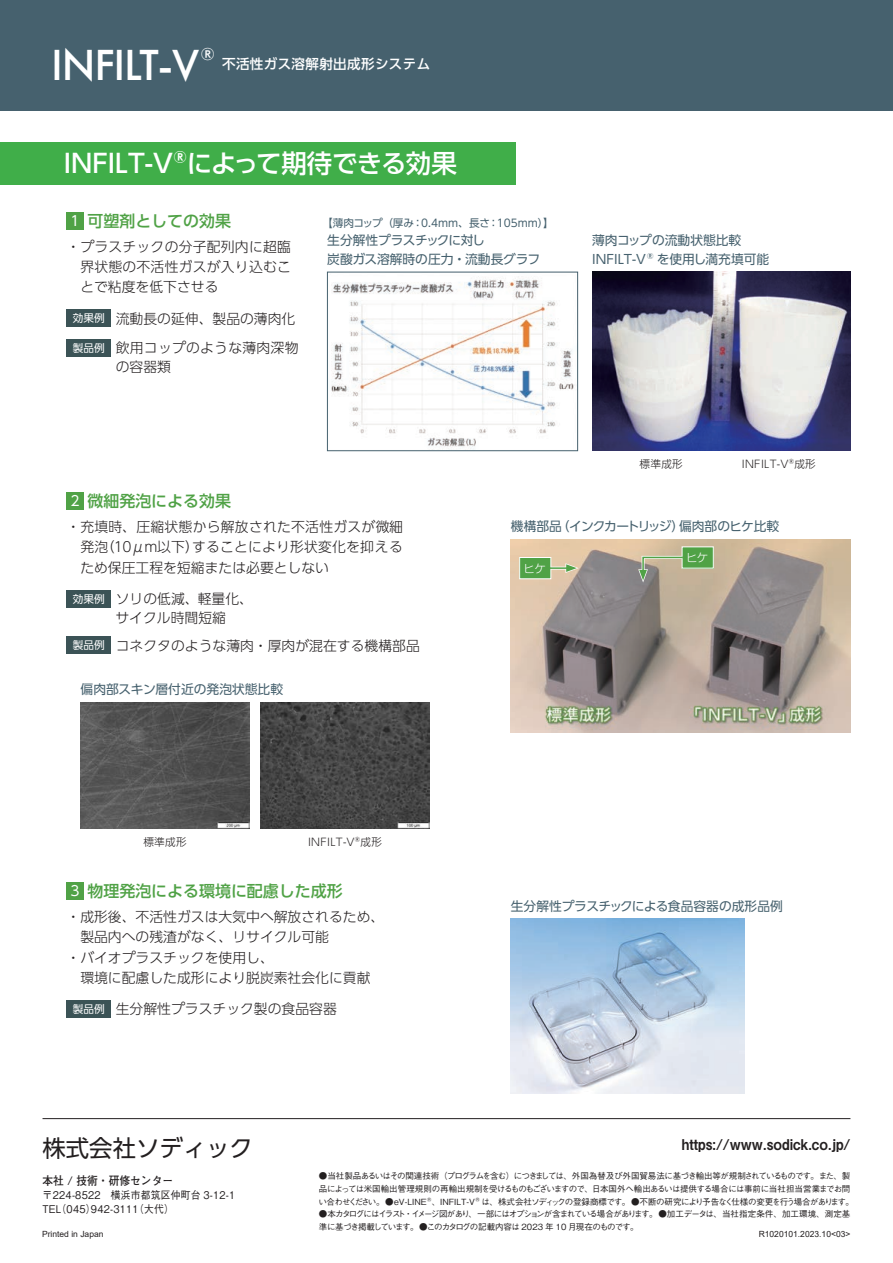
<style>
.page{position:relative;width:893px;height:1263px;background:#fff}
.page>*{position:absolute;margin:0;border:0;box-sizing:border-box;transform-origin:0 0}
.t1{font:500 45.15px "Futura PT";letter-spacing:-.025em;color:#fff}
.t2{font:500 25.5px "UD Shin Go Pr 6";letter-spacing:-.01em;color:#fff}
.t3{font:23.4px "UD Shin Go Pr 6";color:#231f20}
.t4{font:500 15.9px "UD Shin Go Pr 6";color:#50a246}
.t5{font:500 15px "UD Shin Go Pr 6";color:#fff}
.t6{font:14.85px "Midashi Go Pr 6 MB31";color:#231f20;scale:.92 1}
.t7{font:300 13.8px/20.2px "UD Shin Go Pr 6";color:#231f20;text-align:justify}
.t8{font:300 13.8px/18.6px "UD Shin Go Pr 6";letter-spacing:.02em;color:#231f20}
.t9{font:500 13.5px "UD Shin Go Pr 6";letter-spacing:.025em;color:#fff}
.t10{font:12.75px/19.2px "UD Shin Go Pr 6";color:#46616e}
.t11{font:12.75px/19.2px "UD Shin Go Pr 6";letter-spacing:-.02em;color:#46616e}
.t12{font:12.75px "UD Shin Go Pr 6";letter-spacing:-.045em;color:#46616e}
.t13{font:700 11.7px "Futo Go B101 Pr 6";color:#231f20;scale:.92 1}
.t14{font:300 11.7px "UD Shin Go Pr 6";color:#fff}
.t15{font:500 10.65px/14.4px "Gothic BBB Pr 6";letter-spacing:.025em;color:#231f20;scale:.92 1}
.t16{font:300 10.65px "UD Shin Go Pr 6";letter-spacing:.025em;color:#231f20}
.t17{font:10.65px "UD Shin Go Pr 6";color:#46616e}
.t18{font:500 8.55px/12.8px "Gothic BBB Pr 6";letter-spacing:-.085em;color:#231f20}
.t19{font:500 8.55px/12.8px "Gothic BBB Pr 6";letter-spacing:-.105em;color:#231f20}
.t20{font:8.55px "Arial";color:#231f20}
.s1{font-weight:400;font-size:13.8px;color:#fff}
.s2{font-weight:400;font-size:10.65px;color:#fff}
</style>
<div class="page">
<div style="left:0;top:0;width:893px;height:111px;background:#46616e"></div>
<div style="left:0;top:142px;width:516px;height:43px;background:#40ae49"></div>
<div style="left:67px;top:310px;width:44px;height:17px;background:#3b5356"></div>
<div style="left:67px;top:590px;width:44px;height:17px;background:#3b5356"></div>
<div style="left:67px;top:340px;width:44px;height:17px;background:#3b5356"></div>
<div style="left:67px;top:637px;width:44px;height:17px;background:#3b5356"></div>
<div style="left:67px;top:1000px;width:44px;height:17px;background:#3b5356"></div>
<img style="left:331px;top:276px;width:243px;height:173px">
<div style="left:327px;top:272px;width:251px;height:179px;border:1px solid #46616e"></div>
<img style="left:592px;top:272px;width:258px;height:179px">
<div style="left:67px;top:212px;width:17px;height:17px;background:#50a246"></div>
<div style="left:67px;top:492px;width:17px;height:17px;background:#50a246"></div>
<div style="left:67px;top:882px;width:17px;height:17px;background:#50a246"></div>
<img style="left:81px;top:702px;width:169px;height:127px">
<img style="left:261px;top:702px;width:169px;height:127px">
<img style="left:511px;top:918px;width:234px;height:176px">
<img style="left:511px;top:539px;width:339px;height:193px">
<div style="left:682px;top:547px;width:31px;height:21px;background:#50a246"></div>
<div style="left:682px;top:546px;width:32px;height:22px;border:1px solid #fff"></div>
<svg style="left:638px;top:554px;width:46px;height:28px"></svg>
<div style="left:520px;top:557px;width:31px;height:22px;background:#50a246"></div>
<div style="left:519px;top:557px;width:32px;height:22px;border:1px solid #fff"></div>
<svg style="left:549px;top:563px;width:30px;height:10px"></svg>
<hr style="left:43px;top:1118px;width:807px;height:1px;background:#231f20">
<h1 class="t1" style="left:51px;top:38px;width:150px">INFILT-V</h1>
<p class="t5" style="left:201px;top:42px;width:15px">®</p>
<p class="t9" style="left:222px;top:53px;width:210px">不活性ガス溶解射出成形システム</p>
<h2 class="t2" style="left:64px;top:143px;width:395px">INFILT-V®によって期待できる効果</h2>
<p class="t4" style="left:70px;top:208px;width:162px"><span class="s1">1</span> 可塑剤としての効果</p>
<p class="t7" style="left:80px;top:236px;width:212px;text-indent:-14px">・プラスチックの分子配列内に超臨界状態の不活性ガスが入り込むことで粘度を低下させる</p>
<p class="t7" style="left:73px;top:308px;width:224px"><span class="s2">効果例</span> 流動長の延伸、製品の薄肉化</p>
<p class="t8" style="left:116px;top:338px;width:184px;text-indent:-43px"><span class="s2">製品例</span> 飲用コップのような薄肉深物の容器類</p>
<p class="t17" style="left:322px;top:214px;width:233px">【薄肉コップ（厚み：0.4mm、長さ：105mm）】</p>
<p class="t11" style="left:327px;top:230px;width:214px">生分解性プラスチックに対し<br>炭酸ガス溶解時の圧力・流動長グラフ</p>
<p class="t4" style="left:70px;top:488px;width:162px"><span class="s1">2</span> 微細発泡による効果</p>
<p class="t10" style="left:592px;top:230px;width:179px">薄肉コップの流動状態比較<br>INFILT-V®を使用し満充填可能</p>
<p class="t16" style="left:640px;top:455px;width:45px">標準成形</p>
<p class="t16" style="left:742px;top:455px;width:76px">INFILT-V®成形</p>
<p class="t7" style="left:80px;top:516px;width:324px;text-indent:-14px">・充填時、圧縮状態から解放された不活性ガスが微細発泡（10μm以下）することにより形状変化を抑えるため保圧工程を短縮または必要としない</p>
<p class="t7" style="left:115px;top:589px;width:139px;line-height:18.6px;text-indent:-43px"><span class="s2">効果例</span> ソリの低減、軽量化、サイクル時間短縮</p>
<p class="t7" style="left:73px;top:635px;width:348px"><span class="s2">製品例</span> コネクタのような薄肉・厚肉が混在する機構部品</p>
<p class="t10" style="left:81px;top:679px;width:204px">偏肉部スキン層付近の発泡状態比較</p>
<p class="t16" style="left:143px;top:833px;width:45px">標準成形</p>
<p class="t16" style="left:308px;top:833px;width:76px">INFILT-V®成形</p>
<p class="t4" style="left:70px;top:878px;width:274px"><span class="s1">3</span> 物理発泡による環境に配慮した成形</p>
<p class="t7" style="left:67px;top:906px;width:319px;text-align:left">・成形後、不活性ガスは大気中へ解放されるため、　製品内への残渣がなく、リサイクル可能<br>・バイオプラスチックを使用し、<br>　環境に配慮した成形により脱炭素社会化に貢献</p>
<p class="t7" style="left:73px;top:998px;width:265px"><span class="s2">製品例</span> 生分解性プラスチック製の食品容器</p>
<h3 class="t3" style="left:43px;top:1129px;width:212px">株式会社ソディック</h3>
<p class="t12" style="left:511px;top:516px;width:270px">機構部品（インクカートリッジ）偏肉部のヒケ比較</p>
<p class="t14" style="left:524px;top:559px;width:24px">ヒケ</p>
<p class="t14" style="left:686px;top:548px;width:24px">ヒケ</p>
<p class="t10" style="left:511px;top:896px;width:273px">生分解性プラスチックによる食品容器の成形品例</p>
<p class="t6" style="left:682px;top:1133px;width:185px">https://www.sodick.co.jp/</p>
<p class="t13" style="left:43px;top:1171px;width:143px">本社 / 技術・研修センター</p>
<p class="t15" style="left:43px;top:1187px;width:211px">〒224-8522　横浜市都筑区仲町台 3-12-1<br>TEL（045）942-3111（大代）</p>
<p class="t20" style="left:42px;top:1228px;width:63px">Printed in Japan</p>
<p class="t18" style="left:318px;top:1169px;width:537px">●当社製品あるいはその関連技術（プログラムを含む）につきましては、外国為替及び外国貿易法に基づき輸出等が規制されているものです。また、製品によっては米国輸出管理規則の再輸出規制を受けるものもございますので、日本国外へ輸出あるいは提供する場合には事前に当社担当営業までお問い合わせください。●eV-LINE®、INFILT-V®は、株式会社ソディックの登録商標です。●不断の研究により予告なく仕様の変更を行う場合があります。</p>
<p class="t19" style="left:319px;top:1207px;width:533px">●本カタログにはイラスト・イメージ図があり、一部にはオプションが含まれている場合があります。 ●加工データは、当社指定条件、加工環境、測定基準に基づき掲載しています。●このカタログの記載内容は 2023 年 10 月現在のものです。</p>
<p class="t20" style="left:759px;top:1228px;width:93px">R1020101.2023.10&lt;03&gt;</p>
</div>
